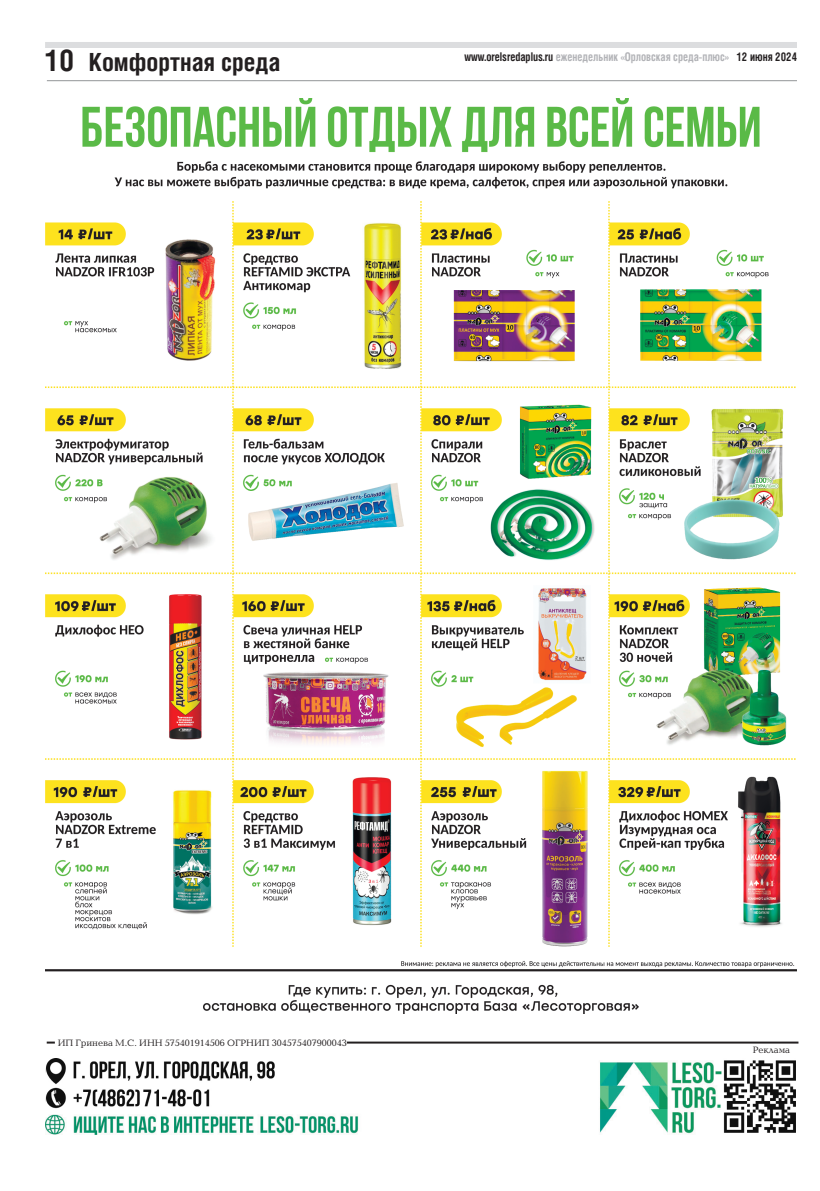
<style>
.page{position:relative;width:820px;height:1191px;background:#fff}
.page>*{position:absolute;margin:0;border:0;box-sizing:border-box;transform-origin:0 0}
.t1{font:25px "Helios Cond Bold 10";color:#231f20}
.t2{font:12px "Helios Cond Bold 10";color:#b2b3b7;scale:.9 1}
.t3{font:9.5px "Baltica C9";color:#231f20}
.s1{font-size:30px}
.s2{color:#231f20}
</style>
<div class="page">
<hr style="left:47px;top:80px;width:749px;height:1px;background:#939598">
<div style="left:45px;top:42px;width:751px;height:6px;background:#dcdddf"></div>
<hr style="left:47px;top:1041px;width:751px;height:2px;background:#231f20">
<img style="left:45px;top:1062px;width:676px;height:72px">
<img style="left:46px;top:1058px;width:260px;height:55px">
<img style="left:721px;top:1060px;width:74px;height:73px">
<div style="left:55px;top:1038px;width:291px;height:10px;background:#fff"></div>
<img style="left:45px;top:98px;width:751px;height:915px">
<h1 class="t1" style="left:45px;top:47px;width:237px"><span class="s1">10</span> Комфортная среда</h1>
<p class="t2" style="left:464px;top:49px;width:371px"><span class="s2">www.orelsredaplus.ru</span> еженедельник «Орловская среда-плюс» <span class="s2">12 июня 2024</span></p>
<p class="t3" style="left:58px;top:1038px;width:290px">ИП Гринева М.С. ИНН 575401914506 ОГРНИП 304575407900043</p>
<p class="t3" style="left:752px;top:1044px;width:39px">Реклама</p>
</div>
